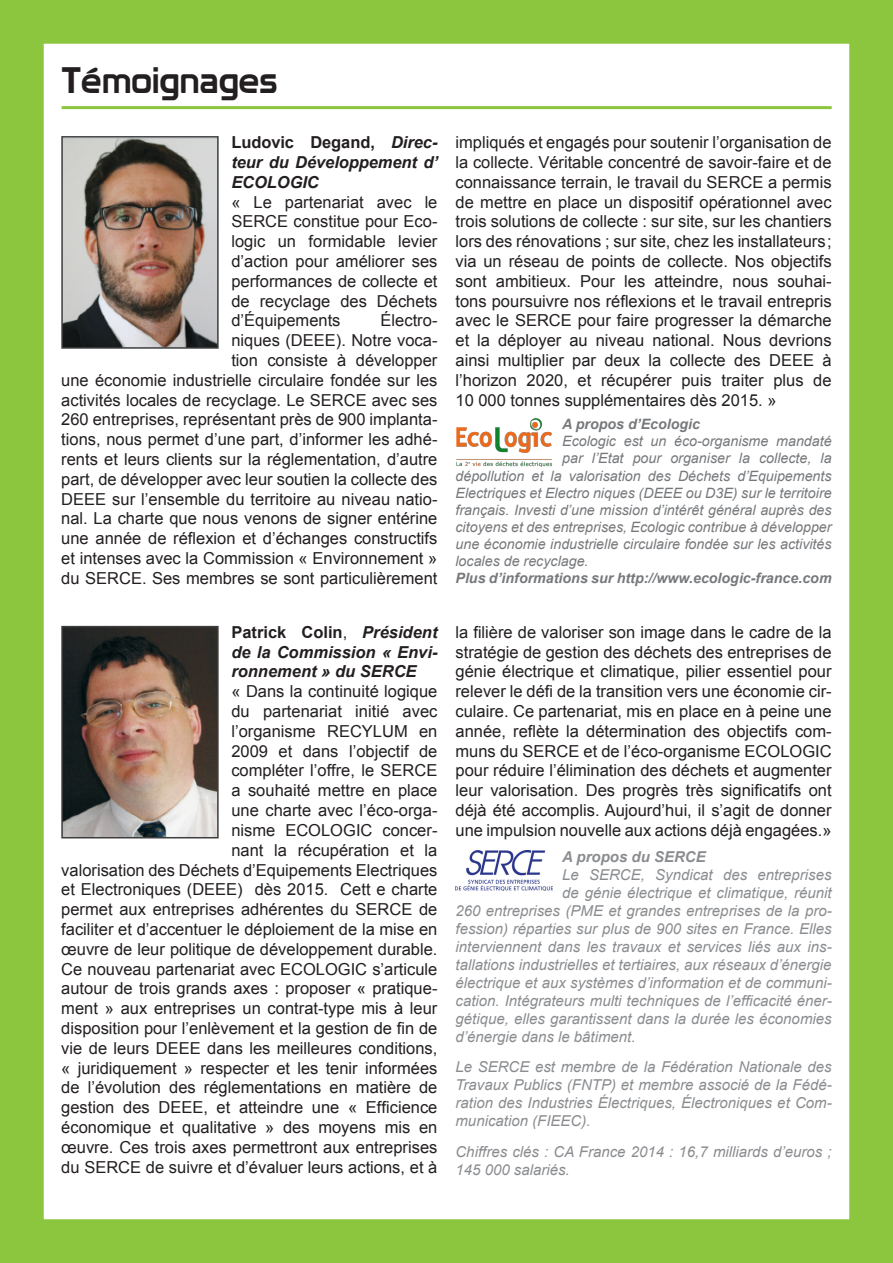
<style>
.page{position:relative;width:893px;height:1263px;background:#8bc63e}
.page>*{position:absolute;margin:0;border:0;box-sizing:border-box;transform-origin:0 0}
.t1{font:36px "Prototype";color:#231f20}
.t2{font:16.5px/19.8px "Arial";color:#231f20;text-align:justify}
.t3{font:italic 700 16.5px/19.8px "Arial";color:#231f20;text-align:justify}
.t4{font:italic 15px/18px "Arial";color:#8a8c8f;text-align:justify}
.t5{font:italic 700 15px "Arial";color:#8a8c8f}
.t6{font:italic 14.25px "Arial";color:#76787b}
.t7{font:italic 700 14.25px "Arial";color:#76787b}
.s1{font-style:normal}
.s2{font-weight:400;font-style:normal}
</style>
<div class="page">
<div style="left:41px;top:41px;width:811px;height:1181px;background:#fff;border:3px solid #8bc63e"></div>
<hr style="left:62px;top:106px;width:770px;height:3px;background:#8bc63e">
<img style="left:456px;top:419px;width:96px;height:47px">
<img style="left:64px;top:139px;width:152px;height:207px">
<div style="left:61px;top:136px;width:158px;height:213px;border:2px solid #3e3e3f"></div>
<img style="left:64px;top:629px;width:152px;height:206px">
<div style="left:61px;top:626px;width:158px;height:212px;border:2px solid #3e3e3f"></div>
<img style="left:455px;top:851px;width:97px;height:39px">
<p class="t1" style="left:62px;top:59px;width:218px">Témoignages</p>
<p class="t3" style="left:231px;top:133px;width:208px"><span class="s1">Ludovic Degand,</span> Direc&shy;teur du Développement d’ ECOLOGIC</p>
<p class="t2" style="left:231px;top:192px;width:208px">« Le partenariat avec le SERCE constitue pour Eco&shy;logic un formidable levier d’action pour améliorer ses performances de collecte et de recyclage des Déchets d’Équipements</p>
<p class="t2" style="left:61px;top:311px;width:378px;text-align:right">Électro-<br>niques (DEEE). Notre voca-<br>tion consiste à développer<br>une économie industrielle circulaire fondée sur les activités locales de recyclage. Le SERCE avec ses 260 entreprises, représentant près de 900 implanta&shy;tions, nous permet d’une part, d’informer les adhé&shy;rents et leurs clients sur la réglementation, d’autre part, de développer avec leur soutien la collecte des DEEE sur l’ensemble du territoire au niveau natio&shy;nal. La charte que nous venons de signer entérine une année de réflexion et d’échanges constructifs et intenses avec la Commission « Environnement » du SERCE. Ses membres se sont particulièrement</p>
<p class="t3" style="left:231px;top:623px;width:208px"><span class="s1">Patrick Colin</span><span class="s2">,</span> Président de la Commission « Envi&shy;ronnement » du SERCE</p>
<p class="t2" style="left:61px;top:682px;width:378px;text-align:right">« Dans la continuité logique<br>du partenariat initié avec<br>l’organisme RECYLUM en<br>2009 et dans l’objectif de<br>compléter l’offre, le SERCE<br>a souhaité mettre en place<br>une charte avec l’éco-orga-<br>nisme ECOLOGIC concer-<br>nant la récupération et la<br>valorisation des Déchets d’Equipements Electriques et Electroniques (DEEE) dès 2015. Cett e charte permet aux entreprises adhérentes du SERCE de faciliter et d’accentuer le déploiement de la mise en œuvre de leur politique de développement durable.<br>Ce nouveau partenariat avec ECOLOGIC s’articule autour de trois grands axes : proposer « pratique&shy;ment » aux entreprises un contrat-type mis à leur disposition pour l’enlèvement et la gestion de fin de vie de leurs DEEE dans les meilleures conditions, « juridiquement » respecter et les tenir informées de l’évolution des réglementations en matière de gestion des DEEE, et atteindre une « Efficience économique et qualitative » des moyens mis en œuvre. Ces trois axes permettront aux entreprises du SERCE de suivre et d’évaluer leurs actions, et à</p>
<p class="t2" style="left:455px;top:133px;width:378px">impliqués et engagés pour soutenir l’organisation de la collecte. Véritable concentré de savoir-faire et de connaissance terrain, le travail du SERCE a permis de mettre en place un dispositif opérationnel avec trois solutions de collecte : sur site, sur les chantiers lors des rénovations ; sur site, chez les installateurs ; via un réseau de points de collecte. Nos objectifs sont ambitieux. Pour les atteindre, nous souhai&shy;tons poursuivre nos réflexions et le travail entrepris avec le SERCE pour faire progresser la démarche et la déployer au niveau national. Nous devrions ainsi multiplier par deux la collecte des DEEE à l’horizon 2020, et récupérer puis traiter plus de 10 000 tonnes supplémentaires dès 2015. »</p>
<p class="t7" style="left:562px;top:415px;width:140px">A propos d’Ecologic</p>
<p class="t6" style="left:562px;top:432px;width:271px">Ecologic est un éco-organisme mandaté</p>
<p class="t6" style="left:562px;top:449px;width:271px">par l’Etat pour organiser la collecte, la</p>
<p class="t6" style="left:455px;top:466px;width:378px">dépollution et la valorisation des Déchets d’Equipements</p>
<p class="t6" style="left:455px;top:483px;width:378px">Electriques et Electro niques (DEEE ou D3E) sur le territoire</p>
<p class="t6" style="left:455px;top:500px;width:378px">français. Investi d’une mission d’intérêt général auprès des</p>
<p class="t6" style="left:455px;top:518px;width:378px">citoyens et des entreprises, Ecologic contribue à développer</p>
<p class="t6" style="left:455px;top:535px;width:378px">une économie industrielle circulaire fondée sur les activités</p>
<p class="t6" style="left:455px;top:552px;width:135px">locales de recyclage.</p>
<p class="t7" style="left:455px;top:569px;width:378px">Plus d’informations sur http://www.ecologic-france.com</p>
<p class="t2" style="left:455px;top:622px;width:378px">la filière de valoriser son image dans le cadre de la stratégie de gestion des déchets des entreprises de génie électrique et climatique, pilier essentiel pour relever le défi de la transition vers une économie cir&shy;culaire. Ce partenariat, mis en place en à peine une année, reflète la détermination des objectifs com&shy;muns du SERCE et de l’éco-organisme ECOLOGIC pour réduire l’élimination des déchets et augmenter leur valorisation. Des progrès très significatifs ont déjà été accomplis. Aujourd’hui, il s’agit de donner une impulsion nouvelle aux actions déjà engagées.»</p>
<p class="t5" style="left:562px;top:846px;width:145px">A propos du SERCE</p>
<p class="t4" style="left:562px;top:866px;width:271px">Le SERCE, Syndicat des entreprises</p>
<p class="t4" style="left:562px;top:884px;width:271px">de génie électrique et climatique, réunit</p>
<p class="t4" style="left:455px;top:902px;width:378px">260 entreprises (PME et grandes entreprises de la pro-</p>
<p class="t4" style="left:455px;top:920px;width:378px">fession) réparties sur plus de 900 sites en France. Elles</p>
<p class="t4" style="left:455px;top:938px;width:378px">interviennent dans les travaux et services liés aux ins-</p>
<p class="t4" style="left:455px;top:956px;width:378px">tallations industrielles et tertiaires, aux réseaux d’énergie</p>
<p class="t4" style="left:455px;top:974px;width:378px">électrique et aux systèmes d’information et de communi-</p>
<p class="t4" style="left:455px;top:992px;width:378px">cation. Intégrateurs multi techniques de l’efficacité éner-</p>
<p class="t4" style="left:455px;top:1010px;width:378px">gétique, elles garantissent dans la durée les économies</p>
<p class="t4" style="left:455px;top:1028px;width:182px">d’énergie dans le bâtiment.</p>
<p class="t4" style="left:455px;top:1058px;width:378px">Le SERCE est membre de la Fédération Nationale des Travaux Publics (FNTP) et membre associé de la Fédé&shy;ration des Industries Électriques, Électroniques et Com&shy;munication (FIEEC).</p>
<p class="t4" style="left:455px;top:1143px;width:378px">Chiffres clés : CA France 2014 : 16,7 milliards d’euros ;<br>145 000 salariés.</p>
</div>
